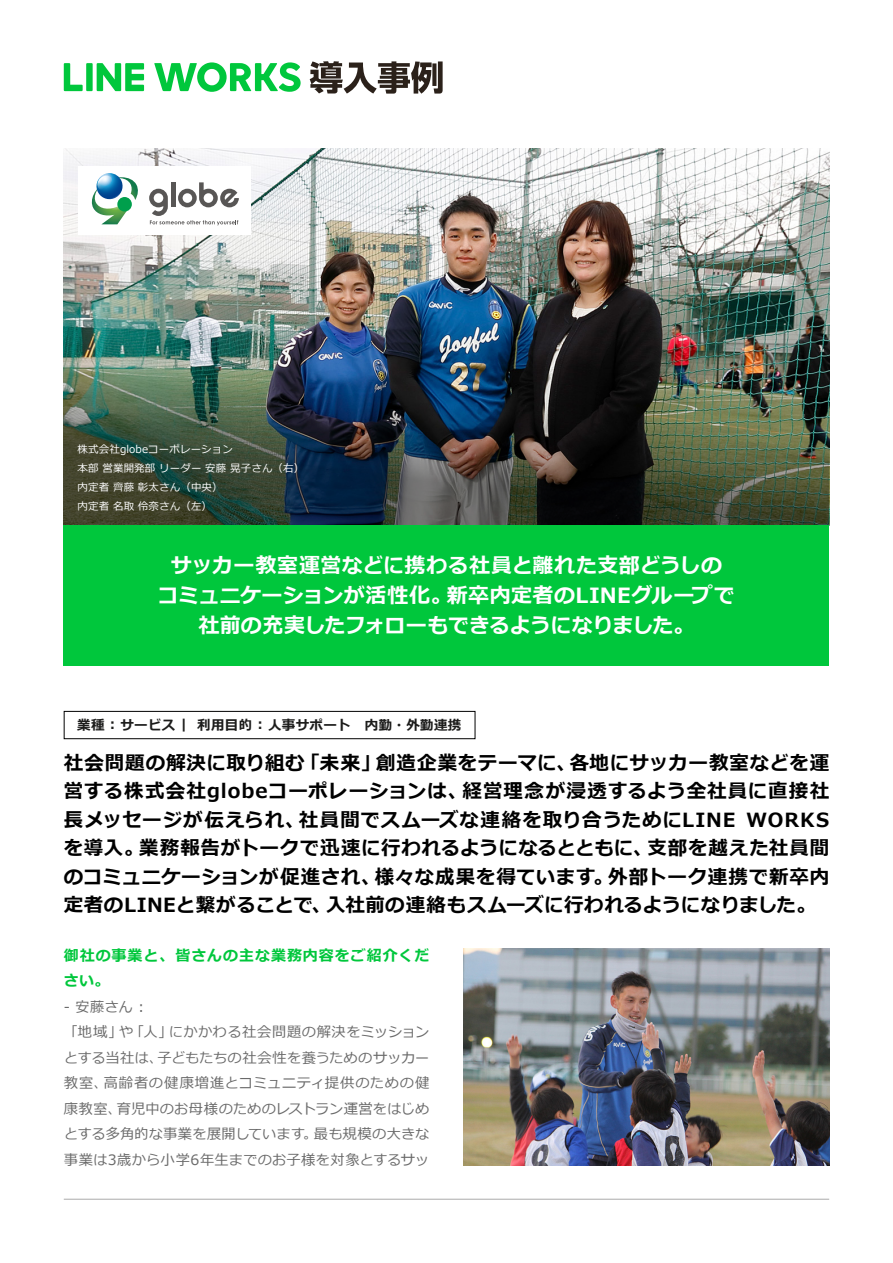
<style>
.page{position:relative;width:893px;height:1263px;background:#fff}
.page>*{position:absolute;margin:0;border:0;box-sizing:border-box;transform-origin:0 0}
.t1{font:700 21px/30px "Meiryo";letter-spacing:.015em;color:#fff}
.t2{font:700 21px/30px "Meiryo";letter-spacing:-.015em;color:#fff}
.t3{font:700 19.5px "Meiryo";letter-spacing:.035em;color:#000}
.t4{font:700 19.5px/28.5px "Meiryo";letter-spacing:.015em;color:#000}
.t5{font:700 15px/25.5px "Meiryo";letter-spacing:.065em;color:#00c73c}
.t6{font:14.25px/25.5px "Meiryo";letter-spacing:.015em;color:#6a6a6a}
.t7{font:700 13.5px "Meiryo";letter-spacing:.025em;color:#1c1c1b}
.t8{font:10.5px/19.2px "Meiryo";letter-spacing:.01em;color:#fff}
</style>
<div class="page">
<hr style="left:64px;top:1199px;width:765px;height:1px;background:#aaa">
<svg style="left:64px;top:63px;width:80px;height:28px"></svg>
<svg style="left:154px;top:62px;width:147px;height:30px"></svg>
<svg style="left:310px;top:61px;width:133px;height:33px"></svg>
<img style="left:64px;top:149px;width:765px;height:193px">
<div style="left:64px;top:711px;width:411px;height:28px;border:1px solid #000"></div>
<img style="left:64px;top:342px;width:765px;height:183px">
<div style="left:64px;top:525px;width:765px;height:140px;background:#00c73c"></div>
<img style="left:463px;top:948px;width:366px;height:217px">
<div style="left:78px;top:166px;width:172px;height:68px;background:#fff"></div>
<svg style="left:149px;top:182px;width:90px;height:43px"></svg>
<svg style="left:91px;top:173px;width:47px;height:51px"></svg>
<p class="t8" style="left:78px;top:440px;width:228px">株式会社globeコーポレーション<br>本部営業開発部リーダー安藤晃子さん（右(内定者齊藤彰太さん（中央(<br>内定者名取伶奈さん（左(</p>
<p class="t1" style="left:447px;top:552px;width:290px;text-indent:-276px">サッカー教室運営などに携わる社員と離れた支部どうしの新卒内定者のLINEグループで</p>
<p class="t2" style="left:198px;top:582px;width:498px;text-indent:-41px">コミュニケーションが活性化。<br>社前の充実したフォローもできるようになりました。</p>
<p class="t7" style="left:77px;top:716px;width:112px">業種 : サービス |</p>
<p class="t7" style="left:197px;top:716px;width:266px">利用目的 : 人事サポート　内勤・外勤連携</p>
<p class="t3" style="left:570px;top:749px;width:261px">各地にサッカー教室などを運</p>
<p class="t3" style="left:64px;top:749px;width:242px">社会問題の解決に取り組む</p>
<p class="t3" style="left:300px;top:749px;width:82px">「未来」</p>
<p class="t3" style="left:376px;top:749px;width:201px">創造企業をテーマに、</p>
<p class="t3" style="left:64px;top:777px;width:405px">営する株式会社globeコーポレーションは、</p>
<p class="t3" style="left:463px;top:777px;width:368px">経営理念が浸透するよう全社員に直接社</p>
<p class="t3" style="left:299px;top:806px;width:438px">社員間でスムーズな連絡を取り合うためにLINE</p>
<p class="t3" style="left:64px;top:806px;width:242px">長メッセージが伝えられ、</p>
<p class="t3" style="left:746px;top:806px;width:84px">WORKS</p>
<p class="t3" style="left:139px;top:834px;width:515px">業務報告がトークで迅速に行われるようになるとともに、</p>
<p class="t3" style="left:64px;top:834px;width:81px">を導入。</p>
<p class="t3" style="left:648px;top:834px;width:183px">支部を越えた社員間</p>
<p class="t4" style="left:326px;top:863px;width:491px;text-indent:-262px">のコミュニケーションが促進され、<br>入社前の連絡もスムーズに行われるようになりました。</p>
<p class="t3" style="left:608px;top:863px;width:222px">外部トーク連携で新卒内</p>
<p class="t3" style="left:375px;top:863px;width:240px">様々な成果を得ています。</p>
<p class="t3" style="left:64px;top:891px;width:269px">定者のLINEと繋がることで、</p>
<p class="t5" style="left:64px;top:943px;width:367px">御社の事業と、皆さんの主な業務内容をご紹介ください。</p>
<p class="t6" style="left:64px;top:994px;width:82px">- 安藤さん :</p>
<p class="t6" style="left:169px;top:1020px;width:262px">にかかわる社会問題の解決をミッション</p>
<p class="t6" style="left:64px;top:1020px;width:60px">「地域」</p>
<p class="t6" style="left:130px;top:1020px;width:44px">「人」</p>
<p class="t6" style="left:119px;top:1020px;width:16px">や</p>
<p class="t6" style="left:157px;top:1045px;width:274px">子どもたちの社会性を養うためのサッカー</p>
<p class="t6" style="left:104px;top:1045px;width:327px;text-indent:-40px">とする当社は、<br>高齢者の健康増進とコミュニティ提供のための健</p>
<p class="t6" style="left:64px;top:1071px;width:45px">教室、</p>
<p class="t6" style="left:64px;top:1096px;width:59px">康教室、</p>
<p class="t6" style="left:117px;top:1096px;width:314px">育児中のお母様のためのレストラン運営をはじめ</p>
<p class="t6" style="left:64px;top:1122px;width:367px">とする多角的な事業を展開しています。<br>事業は3歳から小学6年生までのお子様を対象とするサッ</p>
<p class="t6" style="left:314px;top:1122px;width:117px">最も規模の大きな</p>
</div>
